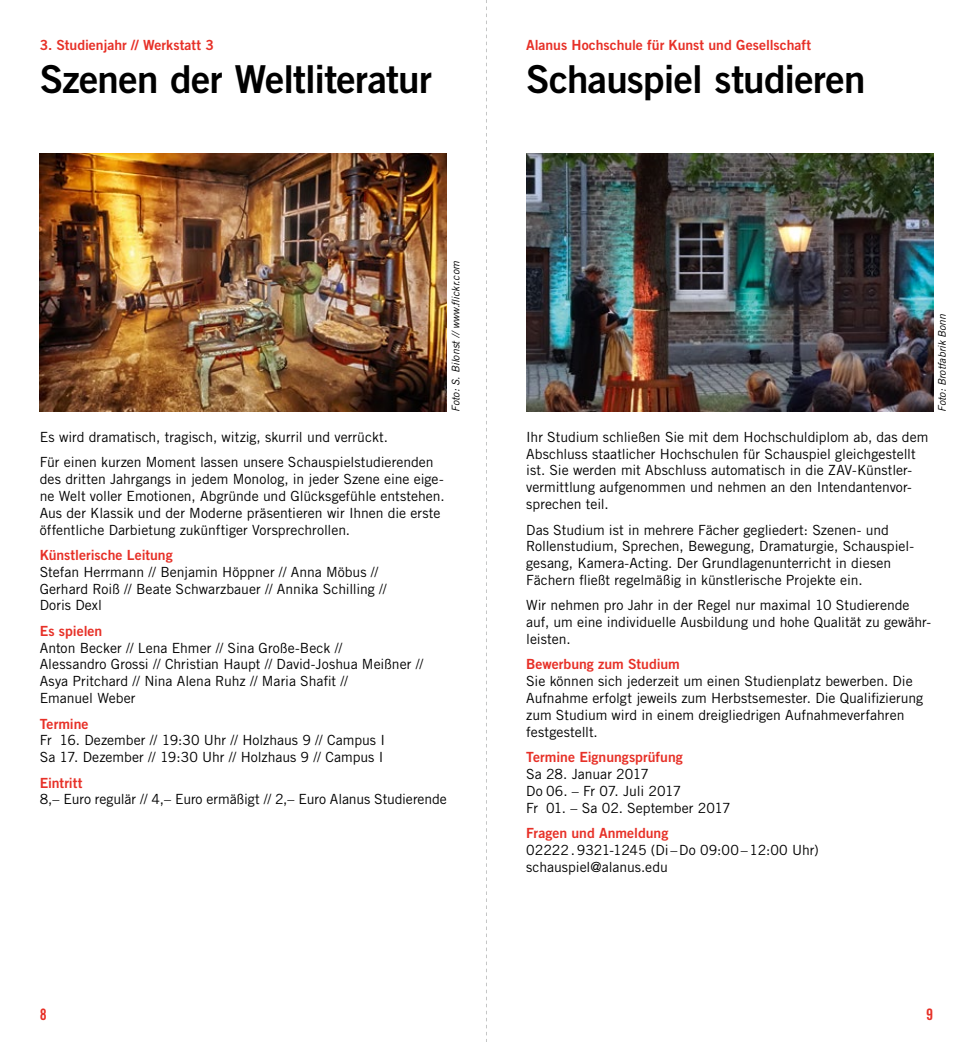
<style>
.page{position:relative;width:973px;height:1042px;background:#fff}
.page>*{position:absolute;margin:0;border:0;box-sizing:border-box;transform-origin:0 0}
.t1{font:38.5px "Trade Gothic LT Std Bd 2";letter-spacing:-.02em;color:#000}
.t2{font:15.75px "Trade Gothic LT Std Bd Cn 20";color:#e73027}
.t3{font:14px/16.8px "Trade Gothic LT Std";color:#000}
.t4{font:14px "Trade Gothic LT Std Bd 2";color:#e73027}
.t5{font:italic 10.5px "Trade Gothic LT Std";color:#000}
</style>
<div class="page">
<img style="left:526px;top:154px;width:407px;height:258px">
<img style="left:40px;top:154px;width:406px;height:258px">
<svg style="left:486px;top:0;width:1px;height:1042px"></svg>
<p class="t4" style="left:40px;top:36px;width:176px">3. Studienjahr // Werkstatt 3</p>
<h1 class="t1" style="left:40px;top:56px;width:393px">Szenen der Weltliteratur</h1>
<p class="t5" style="left:449px;top:412px;width:152px;rotate:-90deg">Foto: S. Bilonst // www.flickr.com</p>
<p class="t3" style="left:40px;top:424px;width:395px;line-height:25.6px">Es wird dramatisch, tragisch, witzig, skurril und verrückt.<br>Für einen kurzen Moment lassen unsere Schauspielstudierenden</p>
<p class="t3" style="left:40px;top:470px;width:406px">des dritten Jahrgangs in jedem Monolog, in jeder Szene eine eige&shy;ne Welt voller Emotionen, Abgründe und Glücksgefühle entstehen.<br>Aus der Klassik und der Moderne präsentieren wir Ihnen die erste öffentliche Darbietung zukünftiger Vorsprechrollen.</p>
<p class="t4" style="left:40px;top:546px;width:134px">Künstlerische Leitung</p>
<p class="t3" style="left:40px;top:563px;width:348px">Stefan Herrmann // Benjamin Höppner // Anna Möbus //<br>Gerhard Roiß // Beate Schwarzbauer // Annika Schilling //<br>Doris Dexl</p>
<p class="t4" style="left:40px;top:622px;width:64px">Es spielen</p>
<p class="t3" style="left:40px;top:639px;width:385px">Anton Becker // Lena Ehmer // Sina Große-Beck //<br>Alessandro Grossi // Christian Haupt // David-Joshua Meißner // Asya Pritchard // Nina Alena Ruhz // Maria Shafit //<br>Emanuel Weber</p>
<p class="t4" style="left:40px;top:715px;width:50px">Termine</p>
<p class="t3" style="left:40px;top:732px;width:347px">Fr 16. Dezember // 19:30 Uhr // Holzhaus 9 // Campus I<br>Sa 17. Dezember // 19:30 Uhr // Holzhaus 9 // Campus I</p>
<p class="t4" style="left:40px;top:774px;width:44px">Eintritt</p>
<p class="t3" style="left:40px;top:791px;width:408px">8,– Euro regulär // 4,– Euro ermäßigt // 2,– Euro Alanus Studierende</p>
<p class="t4" style="left:526px;top:36px;width:286px">Alanus Hochschule für Kunst und Gesellschaft</p>
<h1 class="t1" style="left:526px;top:56px;width:341px">Schauspiel studieren</h1>
<p class="t5" style="left:935px;top:412px;width:100px;rotate:-90deg">Foto: Brotfabrik Bonn</p>
<p class="t3" style="left:526px;top:428px;width:403px">Ihr Studium schließen Sie mit dem Hochschuldiplom ab, das dem Abschluss staatlicher Hochschulen für Schauspiel gleichgestellt ist. Sie werden mit Abschluss automatisch in die ZAV-Künstler&shy;vermittlung aufgenommen und nehmen an den Intendantenvor&shy;sprechen teil.</p>
<p class="t3" style="left:526px;top:521px;width:388px">Das Studium ist in mehrere Fächer gegliedert: Szenen- und Rollenstudium, Sprechen, Bewegung, Dramaturgie, Schauspiel&shy;gesang, Kamera-Acting. Der Grundlagenunterricht in diesen Fächern fließt regelmäßig in künstlerische Projekte ein.</p>
<p class="t3" style="left:526px;top:597px;width:406px">Wir nehmen pro Jahr in der Regel nur maximal 10 Studierende auf, um eine individuelle Ausbildung und hohe Qualität zu gewähr&shy;leisten.</p>
<p class="t4" style="left:526px;top:656px;width:155px">Bewerbung zum Studium</p>
<p class="t3" style="left:526px;top:673px;width:398px">Sie können sich jederzeit um einen Studienplatz bewerben. Die Aufnahme erfolgt jeweils zum Herbstsemester. Die Qualifizierung zum Studium wird in einem dreigliedrigen Aufnahmeverfahren festgestellt.</p>
<p class="t4" style="left:526px;top:748px;width:158px">Termine Eignungsprüfung</p>
<p class="t3" style="left:526px;top:765px;width:206px">Sa 28. Januar 2017<br>Do 06. – Fr 07. Juli 2017<br>Fr 01. – Sa 02. September 2017</p>
<p class="t4" style="left:526px;top:824px;width:144px">Fragen und Anmeldung</p>
<p class="t3" style="left:526px;top:841px;width:294px">02222.9321-1245 (Di –Do 09:00–12:00 Uhr) schauspiel@alanus.edu</p>
<p class="t2" style="left:40px;top:1005px;width:8px">8</p>
<p class="t2" style="left:926px;top:1005px;width:8px">9</p>
</div>
